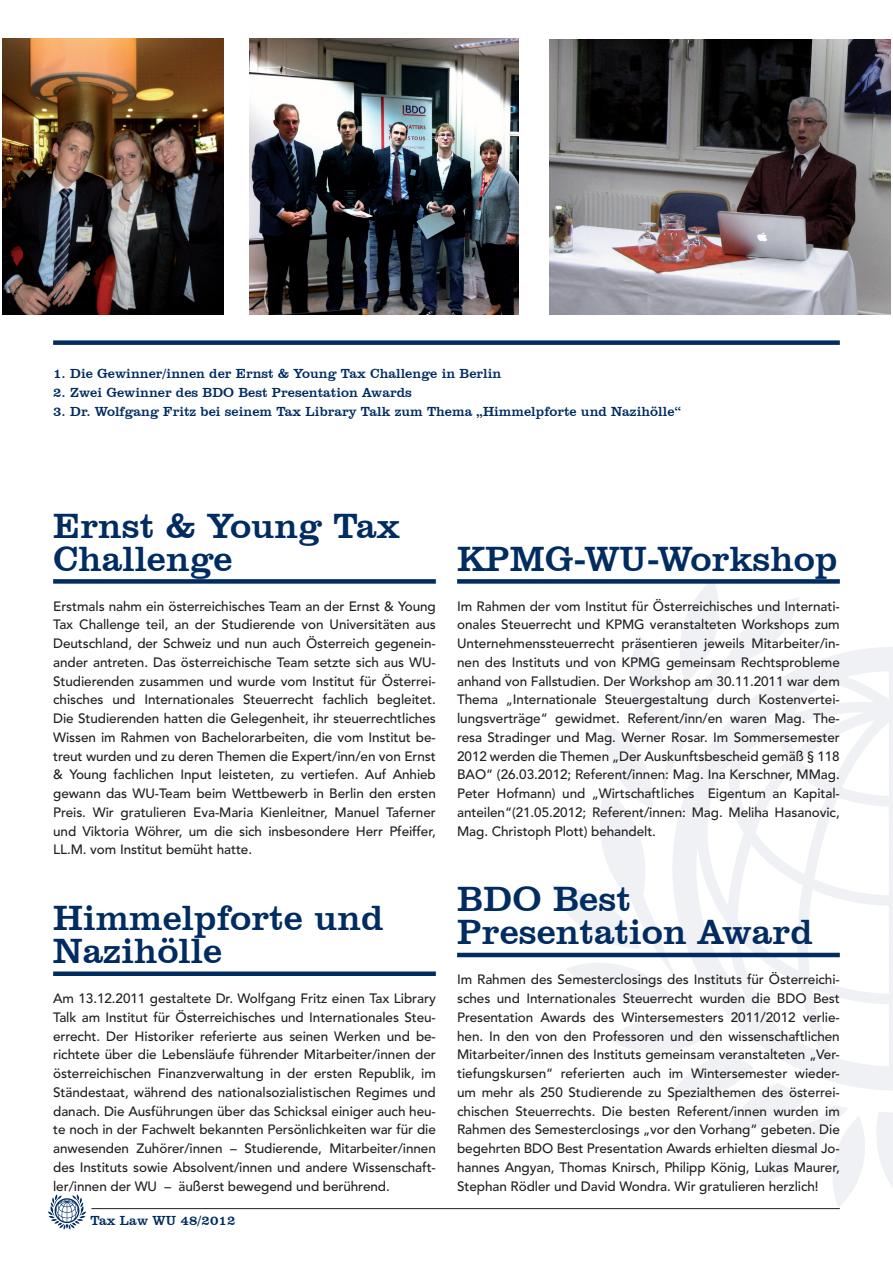
<style>
.page{position:relative;width:893px;height:1263px;background:#fff}
.page>*{position:absolute;margin:0;border:0;box-sizing:border-box;transform-origin:0 0}
.t1{font:36px/33px "Clarendon BT";color:#002c62}
.t2{font:500 13.5px/18.8px "Avenir LT Std";letter-spacing:-.005em;color:#231f20;text-align:justify}
.t3{font:13.5px "Clarendon BT";color:#002c62}
</style>
<div class="page">
<div style="left:53px;top:579px;width:383px;height:5px;background:#002c62"></div>
<div style="left:53px;top:971px;width:383px;height:5px;background:#002c62"></div>
<div style="left:457px;top:579px;width:383px;height:5px;background:#002c62"></div>
<hr style="left:457px;top:953px;width:383px;height:4px;background:#002c62">
<div style="left:53px;top:340px;width:787px;height:5px;background:#002c62"></div>
<hr style="left:91px;top:1208px;width:749px;height:1px;background:#231f20">
<img style="left:48px;top:1194px;width:38px;height:36px">
<img style="left:2px;top:38px;width:222px;height:276px">
<img style="left:250px;top:38px;width:268px;height:276px">
<img style="left:549px;top:40px;width:342px;height:275px">
<p class="t3" style="left:53px;top:365px;width:450px">1. Die Gewinner/innen der Ernst &amp; Young Tax Challenge in Berlin</p>
<p class="t3" style="left:53px;top:384px;width:360px">2. Zwei Gewinner des BDO Best Presentation Awards</p>
<p class="t3" style="left:53px;top:403px;width:629px">3. Dr. Wolfgang Fritz bei seinem Tax Library Talk zum Thema „Himmelpforte und Nazihölle“</p>
<h1 class="t1" style="left:53px;top:508px;width:348px">Ernst &amp; Young Tax<br>Challenge</h1>
<p class="t2" style="left:53px;top:597px;width:384px">Erstmals nahm ein österreichisches Team an der Ernst &amp; Young Tax Challenge teil, an der Studierende von Universitäten aus Deutschland, der Schweiz und nun auch Österreich gegenein&shy;ander antreten. Das österreichische Team setzte sich aus WU-Studierenden zusammen und wurde vom Institut für Österrei&shy;chisches und Internationales Steuerrecht fachlich begleitet.<br>Die Studierenden hatten die Gelegenheit, ihr steuerrechtliches Wissen im Rahmen von Bachelorarbeiten, die vom Institut be&shy;treut wurden und zu deren Themen die Expert/inn/en von Ernst &amp; Young fachlichen Input leisteten, zu vertiefen. Auf Anhieb gewann das WU-Team beim Wettbewerb in Berlin den ersten Preis. Wir gratulieren Eva-Maria Kienleitner, Manuel Taferner und Viktoria Wöhrer, um die sich insbesondere Herr Pfeiffer, LL.M. vom Institut bemüht hatte.</p>
<h1 class="t1" style="left:53px;top:900px;width:332px">Himmelpforte und<br>Nazihölle</h1>
<p class="t2" style="left:53px;top:989px;width:384px">Am 13.12.2011 gestaltete Dr. Wolfgang Fritz einen Tax Library Talk am Institut für Österreichisches und Internationales Steu&shy;errecht. Der Historiker referierte aus seinen Werken und be&shy;richtete über die Lebensläufe führender Mitarbeiter/innen der österreichischen Finanzverwaltung in der ersten Republik, im Ständestaat, während des nationalsozialistischen Regimes und danach. Die Ausführungen über das Schicksal einiger auch heu&shy;te noch in der Fachwelt bekannten Persönlichkeiten war für die anwesenden Zuhörer/innen – Studierende, Mitarbeiter/innen des Instituts sowie Absolvent/innen und andere Wissenschaft&shy;ler/innen der WU – äußerst bewegend und berührend.</p>
<p class="t3" style="left:90px;top:1212px;width:147px">Tax Law WU 48/2012</p>
<h1 class="t1" style="left:457px;top:541px;width:382px">KPMG-WU-Workshop</h1>
<p class="t2" style="left:457px;top:597px;width:384px">Im Rahmen der vom Institut für Österreichisches und Internati&shy;onales Steuerrecht und KPMG veranstalteten Workshops zum Unternehmenssteuerrecht präsentieren jeweils Mitarbeiter/in&shy;nen des Instituts und von KPMG gemeinsam Rechtsprobleme anhand von Fallstudien. Der Workshop am 30.11.2011 war dem Thema „Internationale Steuergestaltung durch Kostenvertei&shy;lungsverträge“ gewidmet. Referent/inn/en waren Mag. The&shy;resa Stradinger und Mag. Werner Rosar. Im Sommersemester 2012 werden die Themen „Der Auskunftsbescheid gemäß § 118<br>BAO“ (26.03.2012; Referent/innen: Mag. Ina Kerschner, MMag.<br>Peter Hofmann) und „Wirtschaftliches Eigentum an Kapital&shy;anteilen“(21.05.2012; Referent/innen: Mag. Meliha Hasanovic, Mag. Christoph Plott) behandelt.</p>
<h1 class="t1" style="left:457px;top:882px;width:357px">BDO Best<br>Presentation Award</h1>
<p class="t2" style="left:457px;top:970px;width:384px">Im Rahmen des Semesterclosings des Instituts für Österreichi&shy;sches und Internationales Steuerrecht wurden die BDO Best Presentation Awards des Wintersemesters 2011/2012 verlie&shy;hen. In den von den Professoren und den wissenschaftlichen Mitarbeiter/innen des Instituts gemeinsam veranstalteten „Ver&shy;tiefungskursen“ referierten auch im Wintersemester wieder&shy;um mehr als 250 Studierende zu Spezialthemen des österrei&shy;chischen Steuerrechts. Die besten Referent/innen wurden im Rahmen des Semesterclosings „vor den Vorhang“ gebeten. Die begehrten BDO Best Presentation Awards erhielten diesmal Jo&shy;hannes Angyan, Thomas Knirsch, Philipp König, Lukas Maurer, Stephan Rödler und David Wondra. Wir gratulieren herzlich!</p>
</div>
